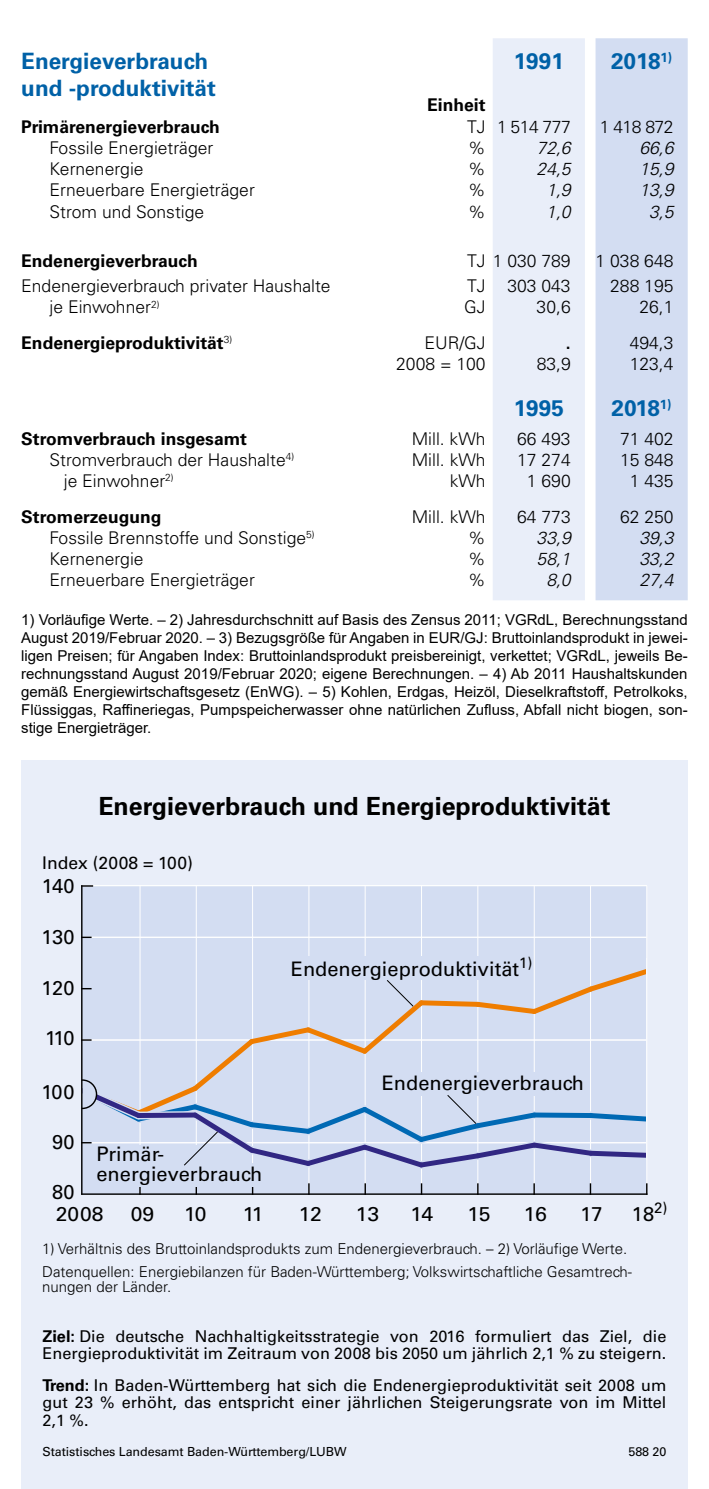
<style>
.page{position:relative;width:709px;height:1489px;background:#fff}
.page>*{position:absolute;margin:0;border:0;box-sizing:border-box;transform-origin:0 0}
.t1{font:700 25px "Univers";color:#000}
.t2{font:700 22.5px/27px "Univers";color:#0061a7}
.t3{font:20px/20px "Univers";color:#000}
.t4{font:20px "Univers";color:#000;scale:1.06 1}
.t5{font:300 17.5px "Univers";color:#000}
.t6{font:700 17.5px "Univers";color:#000}
.t7{font:italic 300 17.5px "Univers";color:#000}
.t8{font:17.5px "Univers";color:#000}
.t9{font:16.25px/17.5px "Univers";color:#000}
.t10{font:15px/18px "Arial";color:#000;text-align:justify}
.t11{font:300 15px/22.5px "Univers";color:#000}
.t12{font:12.5px "Univers";letter-spacing:-.005em;color:#000}
.s1{font-weight:700}
</style>
<div class="page">
<div style="left:21px;top:760px;width:666px;height:728px;background:#e9eef9"></div>
<div style="left:493px;top:38px;width:92px;height:562px;background:#e9eef9"></div>
<div style="left:595px;top:38px;width:92px;height:562px;background:#d3ddf2"></div>
<div style="left:81px;top:885px;width:565px;height:308px;background:#d3ddf2"></div>
<hr style="left:140px;top:885px;width:1px;height:307px;background:#fff">
<hr style="left:196px;top:885px;width:1px;height:307px;background:#fff">
<hr style="left:252px;top:885px;width:1px;height:307px;background:#fff">
<hr style="left:308px;top:885px;width:1px;height:307px;background:#fff">
<hr style="left:365px;top:885px;width:1px;height:307px;background:#fff">
<hr style="left:421px;top:885px;width:1px;height:307px;background:#fff">
<hr style="left:477px;top:885px;width:1px;height:307px;background:#fff">
<hr style="left:534px;top:885px;width:1px;height:307px;background:#fff">
<hr style="left:590px;top:885px;width:1px;height:307px;background:#fff">
<hr style="left:82px;top:936px;width:564px;height:1px;background:#fff">
<hr style="left:646px;top:885px;width:1px;height:308px;background:#fff">
<hr style="left:82px;top:885px;width:564px;height:1px;background:#fff">
<svg style="left:139px;top:1186px;width:2px;height:7px"></svg>
<svg style="left:195px;top:1186px;width:2px;height:7px"></svg>
<svg style="left:364px;top:1183px;width:2px;height:10px"></svg>
<svg style="left:533px;top:1183px;width:2px;height:10px"></svg>
<svg style="left:589px;top:1183px;width:2px;height:10px"></svg>
<hr style="left:82px;top:1193px;width:564px;height:1px;background:#000">
<svg style="left:82px;top:936px;width:9px;height:2px"></svg>
<hr style="left:81px;top:886px;width:1px;height:307px;background:#000">
<div style="left:291px;top:956px;width:242px;height:23px;background:#d3ddf2"></div>
<div style="left:92px;top:1144px;width:109px;height:42px;background:#d3ddf2"></div>
<div style="left:241px;top:1163px;width:32px;height:23px;background:#d3ddf2"></div>
<svg style="left:81px;top:964px;width:566px;height:210px"></svg>
<h2 class="t2" style="left:21px;top:48px;width:196px">Energieverbrauch und -produktivität</h2>
<h2 class="t2" style="left:514px;top:48px;width:52px">1991</h2>
<h2 class="t2" style="left:611px;top:48px;width:63px">2018<sup>1)</sup></h2>
<p class="t6" style="left:427px;top:95px;width:60px">Einheit</p>
<p class="t6" style="left:21px;top:116px;width:200px">Primärenergieverbrauch</p>
<p class="t5" style="left:467px;top:116px;width:105px">TJ 1 514 777</p>
<p class="t5" style="left:600px;top:116px;width:75px">1 418 872</p>
<p class="t5" style="left:50px;top:137px;width:165px">Fossile Energieträger</p>
<p class="t5" style="left:468px;top:137px;width:19px">%</p>
<p class="t7" style="left:536px;top:137px;width:36px">72,6</p>
<p class="t7" style="left:639px;top:137px;width:36px">66,6</p>
<p class="t5" style="left:50px;top:158px;width:95px">Kernenergie</p>
<p class="t5" style="left:468px;top:158px;width:19px">%</p>
<p class="t7" style="left:536px;top:158px;width:36px">24,5</p>
<p class="t7" style="left:639px;top:158px;width:36px">15,9</p>
<p class="t5" style="left:50px;top:180px;width:207px">Erneuerbare Energieträger</p>
<p class="t5" style="left:468px;top:180px;width:19px">%</p>
<p class="t7" style="left:546px;top:180px;width:26px">1,9</p>
<p class="t7" style="left:639px;top:180px;width:36px">13,9</p>
<p class="t5" style="left:50px;top:201px;width:156px">Strom und Sonstige</p>
<p class="t5" style="left:468px;top:201px;width:19px">%</p>
<p class="t7" style="left:546px;top:201px;width:26px">1,0</p>
<p class="t7" style="left:649px;top:201px;width:26px">3,5</p>
<p class="t6" style="left:21px;top:251px;width:178px">Endenergieverbrauch</p>
<p class="t5" style="left:467px;top:250px;width:105px">TJ 1 030 789</p>
<p class="t5" style="left:595px;top:250px;width:79px">1 038 648</p>
<p class="t5" style="left:21px;top:275px;width:311px">Endenergieverbrauch privater Haushalte</p>
<p class="t5" style="left:467px;top:275px;width:105px">TJ 303 043</p>
<p class="t5" style="left:610px;top:275px;width:65px">288 195</p>
<p class="t5" style="left:50px;top:297px;width:112px">je Einwohner<sup>2)</sup></p>
<p class="t5" style="left:464px;top:297px;width:23px">GJ</p>
<p class="t5" style="left:536px;top:297px;width:36px">30,6</p>
<p class="t5" style="left:639px;top:297px;width:36px">26,1</p>
<p class="t6" style="left:21px;top:332px;width:212px">Endenergieproduktivität<sup>3)</sup></p>
<p class="t5" style="left:424px;top:332px;width:63px">EUR/GJ</p>
<p class="t6" style="left:566px;top:332px;width:6px">.</p>
<p class="t5" style="left:629px;top:332px;width:45px">494,3</p>
<p class="t5" style="left:396px;top:353px;width:91px">2008 = 100</p>
<p class="t5" style="left:536px;top:353px;width:36px">83,9</p>
<p class="t5" style="left:629px;top:353px;width:45px">123,4</p>
<h2 class="t2" style="left:514px;top:395px;width:52px">1995</h2>
<h2 class="t2" style="left:611px;top:395px;width:62px">2018<sup>1)</sup></h2>
<p class="t6" style="left:21px;top:428px;width:227px">Stromverbrauch insgesamt</p>
<p class="t5" style="left:412px;top:428px;width:75px">Mill. kWh</p>
<p class="t5" style="left:517px;top:428px;width:55px">66 493</p>
<p class="t5" style="left:620px;top:428px;width:55px">71 402</p>
<p class="t5" style="left:50px;top:449px;width:246px">Stromverbrauch der Haushalte<sup>4)</sup></p>
<p class="t5" style="left:412px;top:449px;width:75px">Mill. kWh</p>
<p class="t5" style="left:517px;top:449px;width:55px">17 274</p>
<p class="t5" style="left:620px;top:449px;width:55px">15 848</p>
<p class="t5" style="left:64px;top:470px;width:111px">je Einwohner<sup>2)</sup></p>
<p class="t5" style="left:449px;top:470px;width:37px">kWh</p>
<p class="t5" style="left:527px;top:470px;width:45px">1 690</p>
<p class="t5" style="left:629px;top:470px;width:45px">1 435</p>
<p class="t6" style="left:21px;top:506px;width:142px">Stromerzeugung</p>
<p class="t5" style="left:412px;top:506px;width:75px">Mill. kWh</p>
<p class="t5" style="left:517px;top:506px;width:55px">64 773</p>
<p class="t5" style="left:620px;top:506px;width:55px">62 250</p>
<p class="t5" style="left:50px;top:527px;width:267px">Fossile Brennstoffe und Sonstige<sup>5)</sup></p>
<p class="t5" style="left:468px;top:527px;width:19px">%</p>
<p class="t7" style="left:536px;top:527px;width:36px">33,9</p>
<p class="t7" style="left:639px;top:527px;width:36px">39,3</p>
<p class="t5" style="left:50px;top:548px;width:95px">Kernenergie</p>
<p class="t5" style="left:468px;top:548px;width:19px">%</p>
<p class="t7" style="left:536px;top:548px;width:36px">58,1</p>
<p class="t7" style="left:639px;top:548px;width:36px">33,2</p>
<p class="t5" style="left:50px;top:569px;width:207px">Erneuerbare Energieträger</p>
<p class="t5" style="left:468px;top:569px;width:19px">%</p>
<p class="t7" style="left:546px;top:569px;width:26px">8,0</p>
<p class="t7" style="left:639px;top:569px;width:36px">27,4</p>
<p class="t10" style="left:21px;top:611px;width:668px">1) Vorläufige Werte. – 2) Jahresdurchschnitt auf Basis des Zensus 2011; VGRdL, Berechnungsstand August 2019/Februar 2020. – 3) Bezugsgröße für Angaben in EUR/GJ: Bruttoinlandsprodukt in jewei&shy;ligen Preisen; für Angaben Index: Bruttoinlandsprodukt preisbereinigt, verkettet; VGRdL, jeweils Be&shy;rechnungsstand August 2019/Februar 2020; eigene Berechnungen. – 4) Ab 2011 Haushaltskunden gemäß Energiewirtschaftsgesetz (EnWG). – 5) Kohlen, Erdgas, Heizöl, Dieselkraftstoff, Petrolkoks, Flüssiggas, Raffineriegas, Pumpspeicherwasser ohne natürlichen Zufluss, Abfall nicht biogen, son&shy;stige Energieträger.</p>
<h1 class="t1" style="left:98px;top:791px;width:514px">Energieverbrauch und Energieproduktivität</h1>
<p class="t8" style="left:42px;top:852px;width:152px">Index (2008 = 100)</p>
<h3 class="t3" style="left:42px;top:875px;width:34px">140</h3>
<h3 class="t3" style="left:41px;top:927px;width:35px">130</h3>
<h3 class="t3" style="left:41px;top:978px;width:35px">120</h3>
<h3 class="t3" style="left:45px;top:1028px;width:31px">110</h3>
<h3 class="t3" style="left:41px;top:1082px;width:35px">100</h3>
<h3 class="t3" style="left:52px;top:1131px;width:24px">90</h3>
<h3 class="t3" style="left:52px;top:1181px;width:24px">80</h3>
<h3 class="t3" style="left:96px;top:1143px;width:167px">Primär&shy;energieverbrauch</h3>
<h3 class="t3" style="left:291px;top:958px;width:243px">Endenergieproduktivität<sup>1)</sup></h3>
<h3 class="t3" style="left:382px;top:1073px;width:204px">Endenergieverbrauch</h3>
<h3 class="t4" style="left:467px;top:1201px;width:23px">15</h3>
<h3 class="t3" style="left:632px;top:1203px;width:37px">18<sup>2)</sup></h3>
<h3 class="t4" style="left:56px;top:1201px;width:47px">2008</h3>
<h3 class="t4" style="left:184px;top:1201px;width:23px">10</h3>
<h3 class="t4" style="left:243px;top:1201px;width:21px">11</h3>
<h3 class="t4" style="left:356px;top:1201px;width:23px">13</h3>
<h3 class="t4" style="left:131px;top:1201px;width:24px">09</h3>
<h3 class="t4" style="left:299px;top:1201px;width:23px">12</h3>
<h3 class="t4" style="left:410px;top:1201px;width:23px">14</h3>
<h3 class="t4" style="left:524px;top:1201px;width:23px">16</h3>
<h3 class="t3" style="left:580px;top:1203px;width:24px">17</h3>
<p class="t11" style="left:42px;top:1237px;width:591px">1) Verhältnis des Bruttoinlandsprodukts zum Endenergieverbrauch. – 2) Vorläufige Werte.<br>Datenquellen: Energiebilanzen für Baden-Württemberg; Volkswirtschaftliche Gesamtrech-</p>
<p class="t11" style="left:42px;top:1275px;width:130px">nungen der Länder.</p>
<p class="t9" style="left:43px;top:1327px;width:625px"><span class="s1">Ziel:</span> Die deutsche Nachhaltigkeitsstrategie von 2016 formuliert das Ziel, die<br>Energieproduktivität im Zeitraum von 2008 bis 2050 um jährlich 2,1 % zu steigern.</p>
<p class="t9" style="left:43px;top:1376px;width:625px;text-align:justify"><span class="s1">Trend:</span> In Baden-Württemberg hat sich die Endenergieproduktivität seit 2008 um gut 23 % erhöht, das entspricht einer jährlichen Steigerungsrate von im Mittel 2,1 %.</p>
<p class="t12" style="left:43px;top:1444px;width:306px">Statistisches Landesamt Baden-Württemberg/LUBW</p>
<p class="t12" style="left:628px;top:1444px;width:39px">588 20</p>
</div>
